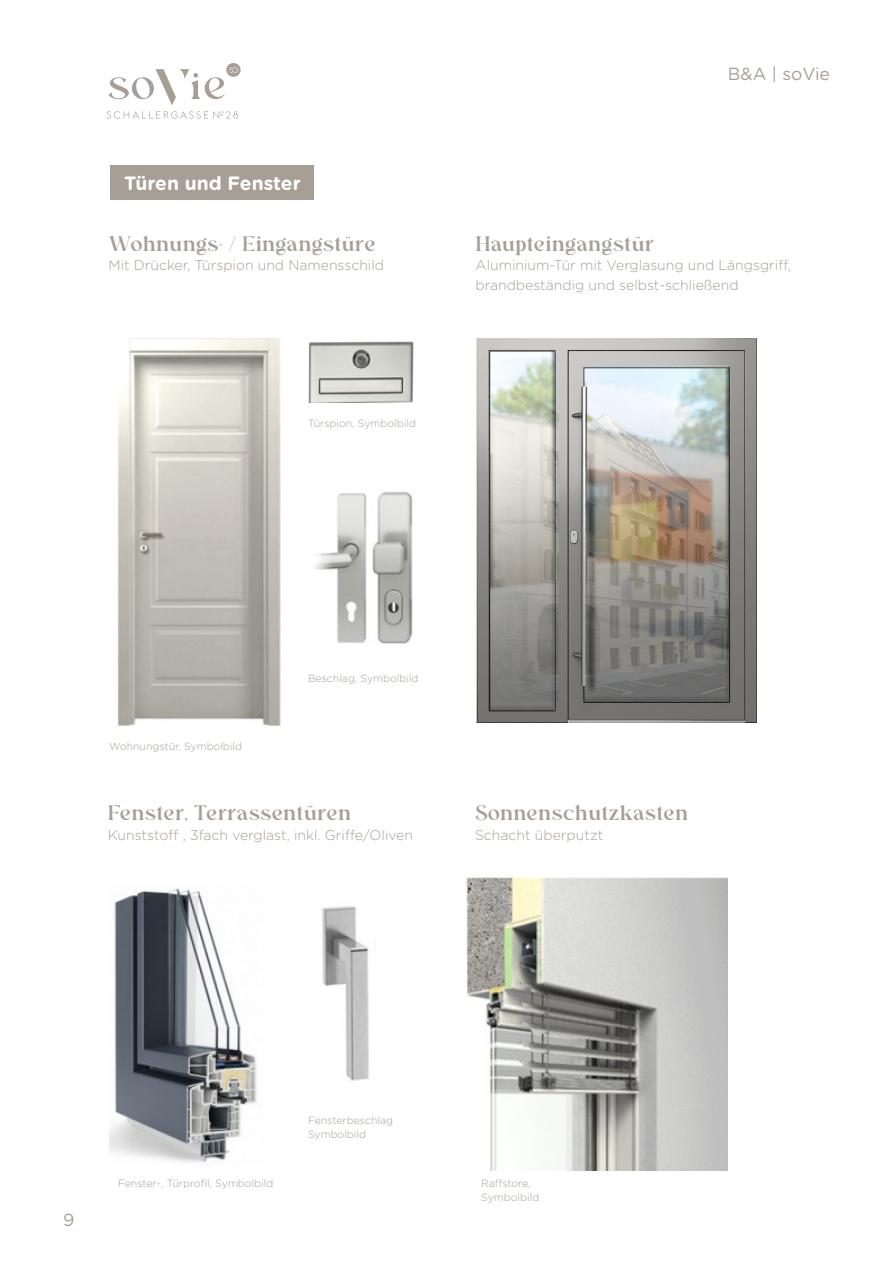
<style>
.page{position:relative;width:893px;height:1275px;background:#fff}
.page>*{position:absolute;margin:0;border:0;box-sizing:border-box;transform-origin:0 0}
.t1{font:500 21px "Regis";color:#a79f96}
.t2{font:700 19.25px "Gotham Rounded";color:#fff}
.t3{font:17.5px "Gotham Rounded";color:#a79f96}
.t4{font:300 14px/19.2px "Gotham Rounded";color:#a79f96}
.t5{font:300 10.5px/14px "Gotham Rounded";color:#a79f96}
</style>
<div class="page">
<div style="left:109px;top:165px;width:205px;height:35px;background:#a79f96"></div>
<img style="left:117px;top:339px;width:164px;height:386px">
<img style="left:308px;top:341px;width:105px;height:61px">
<img style="left:315px;top:491px;width:98px;height:153px">
<img style="left:475px;top:339px;width:282px;height:384px">
<img style="left:109px;top:888px;width:148px;height:275px">
<img style="left:322px;top:906px;width:47px;height:175px">
<img style="left:467px;top:878px;width:260px;height:292px">
<svg style="left:109px;top:63px;width:132px;height:42px"></svg>
<svg style="left:107px;top:111px;width:131px;height:8px"></svg>
<img style="left:585px;top:366px;width:142px;height:336px">
<img style="left:490px;top:358px;width:68px;height:344px">
<h2 class="t2" style="left:124px;top:169px;width:178px">Türen und Fenster</h2>
<h1 class="t1" style="left:109px;top:232px;width:269px">Wohnungs- / Eingangstüre</h1>
<p class="t4" style="left:109px;top:255px;width:277px">Mit Drücker, Türspion und Namensschild</p>
<p class="t5" style="left:308px;top:415px;width:109px">Türspion, Symbolbild</p>
<p class="t3" style="left:728px;top:62px;width:104px">B&amp;A | soVie</p>
<h1 class="t1" style="left:476px;top:232px;width:180px">Haupteingangstür</h1>
<p class="t4" style="left:476px;top:255px;width:317px">Aluminium-Tür mit Verglasung und Längsgriff, brandbeständig und selbst-schließend</p>
<p class="t5" style="left:109px;top:738px;width:134px">Wohnungstür, Symbolbild</p>
<p class="t5" style="left:308px;top:670px;width:112px">Beschlag, Symbolbild</p>
<h1 class="t1" style="left:108px;top:801px;width:245px">Fenster, Terrassentüren</h1>
<p class="t4" style="left:108px;top:824px;width:307px">Kunststoff , 3fach verglast, inkl. Griffe/Oliven</p>
<h1 class="t1" style="left:475px;top:801px;width:215px">Sonnenschutzkasten</h1>
<p class="t4" style="left:475px;top:824px;width:130px">Schacht überputzt</p>
<p class="t3" style="left:63px;top:1208px;width:13px">9</p>
<p class="t5" style="left:118px;top:1175px;width:157px">Fenster-, Türprofil, Symbolbild</p>
<p class="t5" style="left:308px;top:1113px;width:87px">Fensterbeschlag<br>Symbolbild</p>
<p class="t5" style="left:481px;top:1175px;width:60px">Raffstore,<br>Symbolbild</p>
</div>
